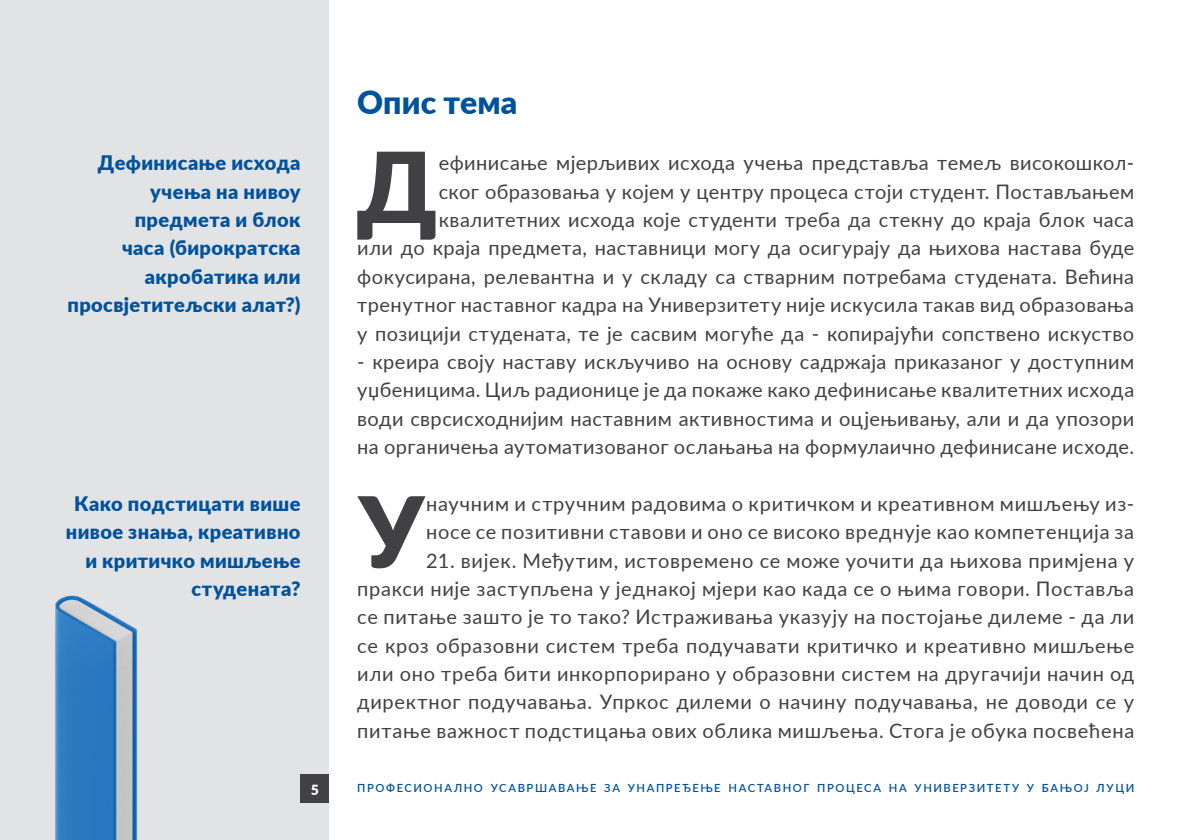
<style>
.page{position:relative;width:1191px;height:840px;background:#fff}
.page>*{position:absolute;margin:0;border:0;box-sizing:border-box;transform-origin:0 0}
.t1{font:900 97.8px "Lato";color:#414042}
.t2{font:900 32px "Lato";color:#00529c}
.t3{font:20px/28.4px "Lato";letter-spacing:.025em;color:#414042;text-align:justify}
.t4{font:900 20px/28.4px "Lato";letter-spacing:.02em;color:#00529c;text-align:right}
.t5{font:900 14px "Lato";color:#fff}
.t6{font:600 11.2px "Lato";letter-spacing:.14em;color:#00529c}
</style>
<div class="page">
<div style="left:0;top:0;width:329px;height:839px;background:#e2e3e4"></div>
<img style="left:55px;top:595px;width:82px;height:244px">
<div style="left:300px;top:774px;width:29px;height:28px;background:#414042"></div>
<p class="t4" style="left:67px;top:148px;width:235px">Дефинисање исхода учења на нивоу предмета и блок<br>часа (бирократска акробатика или просвјетитељски алат?)</p>
<p class="t4" style="left:66px;top:488px;width:236px">Како подстицати више нивое знања, креативно и критичко мишљење студената?</p>
<h2 class="t2" style="left:357px;top:78px;width:162px">Опис тема</h2>
<h1 class="t1" style="left:356px;top:114px;width:82px">Д</h1>
<p class="t3" style="left:357px;top:148px;width:778px;text-align:right">ефинисање мјерљивих исхода учења представља темељ високошкол-<br>ског образовања у којем у центру процеса стоји студент. Постављањем квалитетних исхода које студенти треба да стекну до краја блок часа<br>или до краја предмета, наставници могу да осигурају да њихова настава буде фокусирана, релевантна и у складу са стварним потребама студената. Већина тренутног наставног кадра на Универзитету није искусила такав вид образовања у позицији студената, те је сасвим могуће да - копирајући сопствено искуство</p>
<p class="t3" style="left:357px;top:346px;width:778px">- креира своју наставу искључиво на основу садржаја приказаног у доступним уџбеницима. Циљ радионице је да покаже како дефинисање квалитетних исхода води сврсисходнијим наставним активностима и оцјењивању, али и да упозори на органичења аутоматизованог ослањања на формулаично дефинисане исходе.</p>
<h1 class="t1" style="left:359px;top:458px;width:66px">У</h1>
<p class="t3" style="left:426px;top:488px;width:709px">научним и стручним радовима о критичком и креативном мишљењу из&shy;носе се позитивни ставови и оно се високо вреднује као компетенција за</p>
<p class="t3" style="left:357px;top:545px;width:778px;text-indent:69px">21. вијек. Међутим, истовремено се може уочити да њихова примјена у пракси није заступљена у једнакој мјери као када се о њима говори. Поставља се питање зашто је то тако? Истраживања указују на постојање дилеме - да ли се кроз образовни систем треба подучавати критичко и креативно мишљење или оно треба бити инкорпорирано у образовни систем на другачији начин од директног подучавања. Упркос дилеми о начину подучавања, не доводи се у питање важност подстицања ових облика мишљења. Стога је обука посвећена</p>
<p class="t5" style="left:311px;top:778px;width:10px">5</p>
<p class="t6" style="left:357px;top:779px;width:778px">ПРОФЕСИОНАЛНО УСАВРШАВАЊЕ ЗА УНАПРЕЂЕЊЕ НАСТАВНОГ ПРОЦЕСА НА УНИВЕРЗИТЕТУ У БАЊОЈ ЛУЦИ</p>
</div>
